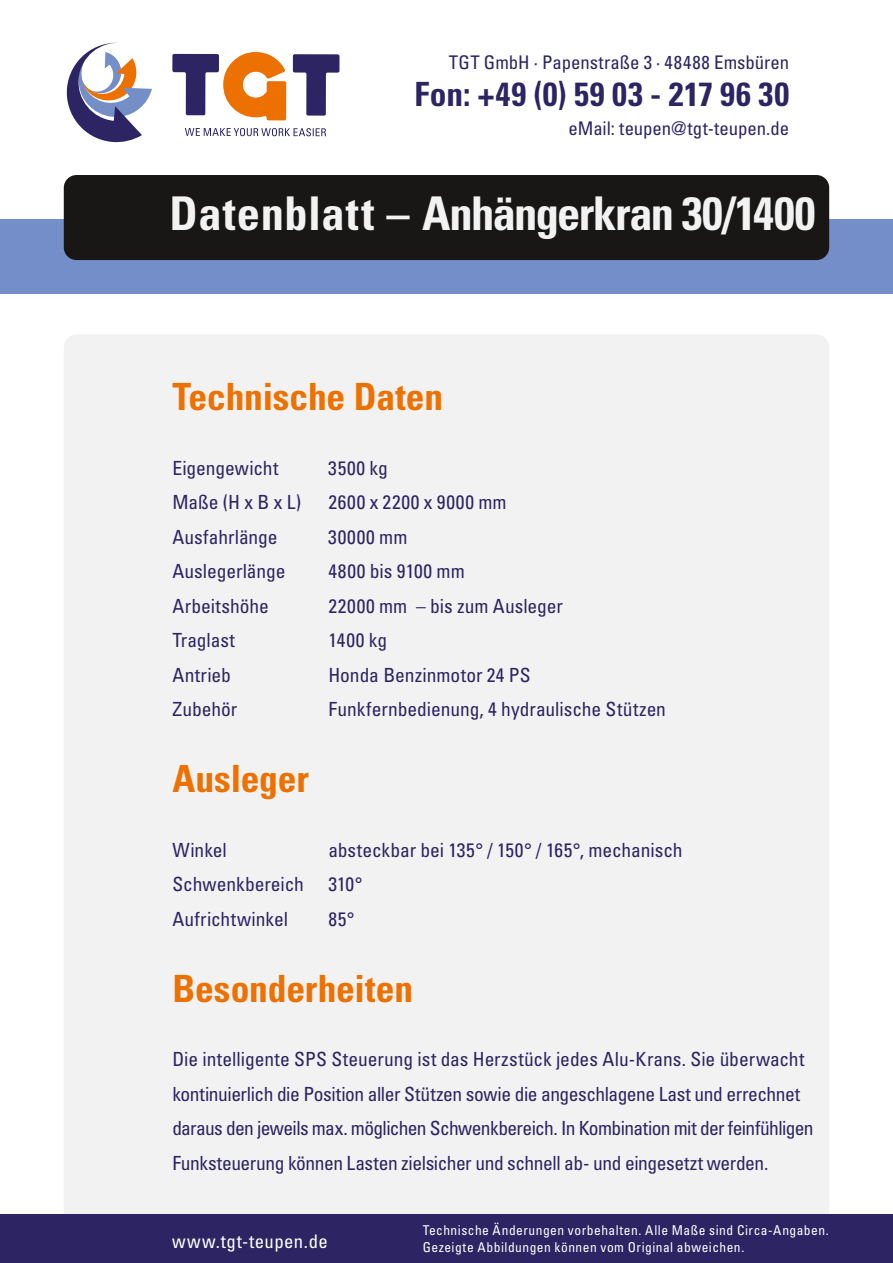
<style>
.page{position:relative;width:893px;height:1263px;background:#fff}
.page>*{position:absolute;margin:0;border:0;box-sizing:border-box;transform-origin:0 0}
.t1{font:700 condensed 46.5px "Univers";letter-spacing:-.01em;color:#f2f2f2}
.t2{font:700 condensed 37.5px "Univers";letter-spacing:-.005em;color:#ed7100}
.t3{font:700 condensed 33.45px "Univers";letter-spacing:.03em;color:#2c2463}
.t4{font:condensed 19.5px/34.5px "Univers";letter-spacing:-.005em;color:#2c2463}
.t5{font:condensed 19.5px "Univers";letter-spacing:.04em;color:#2c2463}
.t6{font:condensed 19.5px "Univers";letter-spacing:.015em;color:#2c2463}
.t7{font:condensed 18.75px "Univers";letter-spacing:-.005em;color:#2c2463}
.t8{font:condensed 18.75px "Univers";letter-spacing:.03em;color:#fff}
.t9{font:condensed 13.5px/16.5px "Univers";letter-spacing:.035em;color:#fff}
</style>
<div class="page">
<div style="left:64px;top:335px;width:765px;height:879px;background:#f2f2f2"></div>
<div style="left:0;top:219px;width:893px;height:74px;background:#738ec8"></div>
<div style="left:0;top:1214px;width:893px;height:49px;background:#2c2463"></div>
<svg style="left:66px;top:42px;width:86px;height:101px"></svg>
<svg style="left:172px;top:52px;width:114px;height:68px"></svg>
<svg style="left:293px;top:54px;width:46px;height:62px"></svg>
<svg style="left:185px;top:128px;width:141px;height:8px"></svg>
<div style="left:64px;top:175px;width:765px;height:85px;background:#181716;border-radius:13px"></div>
<p class="t7" style="left:449px;top:50px;width:342px">TGT GmbH · Papenstraße 3 · 48488 Emsbüren</p>
<h3 class="t3" style="left:414px;top:74px;width:376px">Fon: +49 (0) 59 03 - 217 96 30</h3>
<p class="t7" style="left:568px;top:117px;width:222px">eMail: teupen@tgt-teupen.de</p>
<h1 class="t1" style="left:170px;top:185px;width:647px">Datenblatt – Anhängerkran 30/1400</h1>
<h2 class="t2" style="left:172px;top:374px;width:272px">Technische Daten</h2>
<p class="t4" style="left:172px;top:450px;width:108px">Eigengewicht</p>
<p class="t4" style="left:328px;top:450px;width:61px">3500 kg</p>
<p class="t4" style="left:172px;top:484px;width:131px">Maße (H x B x L)</p>
<p class="t5" style="left:328px;top:490px;width:180px">2600 x 2200 x 9000 mm</p>
<p class="t4" style="left:172px;top:519px;width:107px">Ausfahrlänge</p>
<p class="t4" style="left:328px;top:519px;width:81px">30000 mm</p>
<p class="t4" style="left:172px;top:553px;width:115px">Auslegerlänge</p>
<p class="t4" style="left:328px;top:553px;width:138px">4800 bis 9100 mm</p>
<p class="t4" style="left:172px;top:588px;width:98px">Arbeitshöhe</p>
<p class="t4" style="left:328px;top:588px;width:236px">22000 mm – bis zum Ausleger</p>
<p class="t4" style="left:172px;top:622px;width:64px">Traglast</p>
<p class="t4" style="left:328px;top:622px;width:60px">1400 kg</p>
<p class="t6" style="left:172px;top:662px;width:60px">Antrieb</p>
<p class="t4" style="left:328px;top:657px;width:204px">Honda Benzinmotor 24 PS</p>
<p class="t4" style="left:172px;top:691px;width:66px">Zubehör</p>
<p class="t4" style="left:328px;top:691px;width:339px">Funkfernbedienung, 4 hydraulische Stützen</p>
<h2 class="t2" style="left:172px;top:756px;width:138px">Ausleger</h2>
<p class="t4" style="left:172px;top:832px;width:56px">Winkel</p>
<p class="t4" style="left:328px;top:832px;width:356px">absteckbar bei 135° / 150° / 165°, mechanisch</p>
<p class="t4" style="left:172px;top:866px;width:133px">Schwenkbereich</p>
<p class="t4" style="left:328px;top:866px;width:36px">310°</p>
<p class="t4" style="left:172px;top:901px;width:117px">Aufrichtwinkel</p>
<p class="t4" style="left:328px;top:901px;width:28px">85°</p>
<h2 class="t2" style="left:172px;top:965px;width:242px">Besonderheiten</h2>
<p class="t4" style="left:172px;top:1041px;width:643px">Die intelligente SPS Steuerung ist das Herzstück jedes Alu-Krans. Sie überwacht kontinuierlich die Position aller Stützen sowie die angeschlagene Last und errechnet daraus den jeweils max. möglichen Schwenkbereich. In Kombination mit der feinfühligen Funksteuerung können Lasten zielsicher und schnell ab- und eingesetzt werden.</p>
<p class="t8" style="left:172px;top:1229px;width:157px">www.tgt-teupen.de</p>
<p class="t9" style="left:423px;top:1222px;width:408px">Technische Änderungen vorbehalten. Alle Maße sind Circa-Angaben.<br>Gezeigte Abbildungen können vom Original abweichen.</p>
</div>
